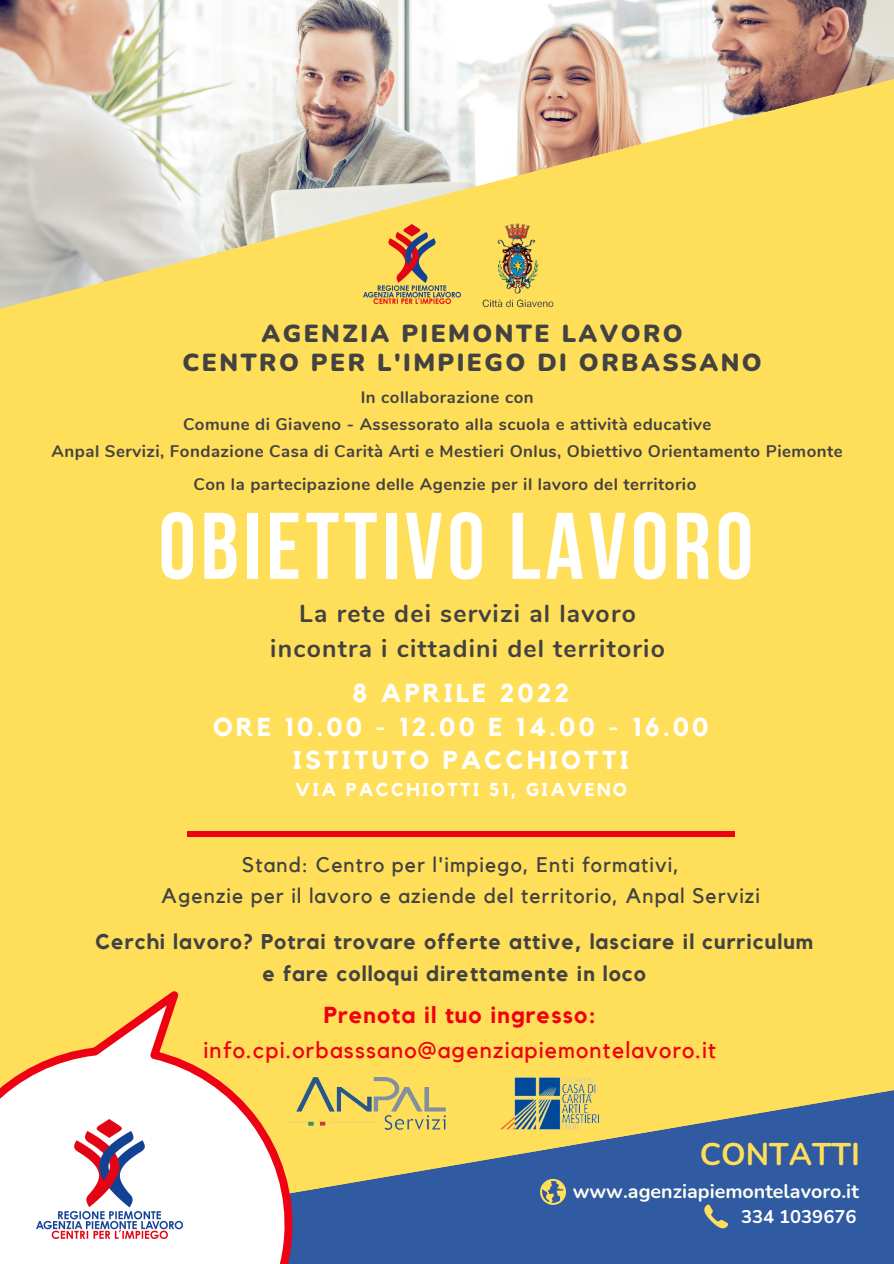
<style>
.page{position:relative;width:894px;height:1264px;background:#fff}
.page>*{position:absolute;margin:0;border:0;box-sizing:border-box;transform-origin:0 0}
.t1{font:700 94.2px "Bebas Neue";letter-spacing:.05em;color:#fff}
.t2{font:700 31.35px "Nunito";color:#ffde59}
.t3{font:700 25.8px "Kollektif";letter-spacing:.125em;color:#fff}
.t4{font:700 24.6px "Nunito";letter-spacing:.05em;color:#424242}
.t5{font:900 24.6px "Nunito";letter-spacing:.1em;color:#424242}
.t6{font:23.1px/35px "Kollektif";letter-spacing:.05em;color:#ee0113;text-align:center}
.t7{font:700 21.3px "Kollektif";letter-spacing:.05em;color:#424242}
.t8{font:21px "Kollektif";letter-spacing:.05em;color:#424242}
.t9{font:700 19.65px "Nunito";color:#fefff4}
.t10{font:700 18.6px "Kollektif";letter-spacing:.125em;color:#fff}
.t11{font:700 18.45px "Nunito";color:#fff}
.t12{font:700 16.8px "Nunito";letter-spacing:.03em;color:#424242}
.s1{font-weight:700}
</style>
<div class="page">
<img style="left:0;top:0;width:893px;height:70px">
<div style="left:0;top:467px;width:893px;height:610px;background:#ffde59"></div>
<svg style="left:309px;top:1077px;width:584px;height:186px;fill:#305aa2"></svg>
<svg style="left:0;top:975px;width:309px;height:288px"></svg>
<img style="left:37px;top:1119px;width:145px;height:118px">
<svg style="left:0;top:70px;width:893px;height:397px;fill:#ffde59"></svg>
<img style="left:363px;top:225px;width:97px;height:79px">
<img style="left:460px;top:207px;width:113px;height:113px">
<div style="left:187px;top:831px;width:547px;height:5px;background:#ee0113"></div>
<svg style="left:540px;top:1178px;width:26px;height:26px"></svg>
<svg style="left:702px;top:1204px;width:26px;height:26px"></svg>
<img style="left:487px;top:1069px;width:118px;height:60px">
<img style="left:288px;top:1077px;width:157px;height:52px">
<p class="t5" style="left:261px;top:317px;width:423px">AGENZIA PIEMONTE LAVORO</p>
<p class="t5" style="left:182px;top:346px;width:580px">CENTRO PER L'IMPIEGO DI ORBASSANO</p>
<p class="t12" style="left:360px;top:385px;width:174px">In collaborazione con</p>
<p class="t12" style="left:183px;top:412px;width:529px">Comune di Giaveno - Assessorato alla scuola e attività educative</p>
<p class="t12" style="left:52px;top:439px;width:792px">Anpal Servizi, Fondazione Casa di Carità Arti e Mestieri Onlus, Obiettivo Orientamento Piemonte</p>
<p class="t12" style="left:193px;top:473px;width:504px">Con la partecipazione delle Agenzie per il lavoro del territorio</p>
<p class="t1" style="left:158px;top:508px;width:596px">OBIETTIVO LAVORO</p>
<p class="t4" style="left:299px;top:597px;width:338px">La rete dei servizi al lavoro</p>
<p class="t4" style="left:270px;top:632px;width:396px">incontra i cittadini del territorio</p>
<p class="t3" style="left:352px;top:681px;width:218px">8 APRILE 2022</p>
<p class="t3" style="left:213px;top:714px;width:497px">ORE 10.00 - 12.00 E 14.00 - 16.00</p>
<p class="t3" style="left:292px;top:748px;width:337px">ISTITUTO PACCHIOTTI</p>
<p class="t10" style="left:295px;top:781px;width:333px">VIA PACCHIOTTI 51, GIAVENO</p>
<p class="t8" style="left:242px;top:854px;width:438px">Stand: Centro per l'impiego, Enti formativi,</p>
<p class="t8" style="left:161px;top:886px;width:599px">Agenzie per il lavoro e aziende del territorio, Anpal Servizi</p>
<p class="t7" style="left:95px;top:931px;width:719px">Cerchi lavoro? Potrai trovare offerte attive, lasciare il curriculum</p>
<p class="t7" style="left:262px;top:964px;width:385px">e fare colloqui direttamente in loco</p>
<p class="t6" style="left:203px;top:998px;width:514px"><span class="s1">Prenota il tuo ingresso: </span>info.cpi.orbasssano@agenziapiemontelavoro.it</p>
<p class="t2" style="left:699px;top:1133px;width:162px">CONTATTI</p>
<p class="t9" style="left:572px;top:1178px;width:287px">www.agenziapiemontelavoro.it</p>
<p class="t11" style="left:740px;top:1204px;width:117px">334 1039676</p>
</div>
